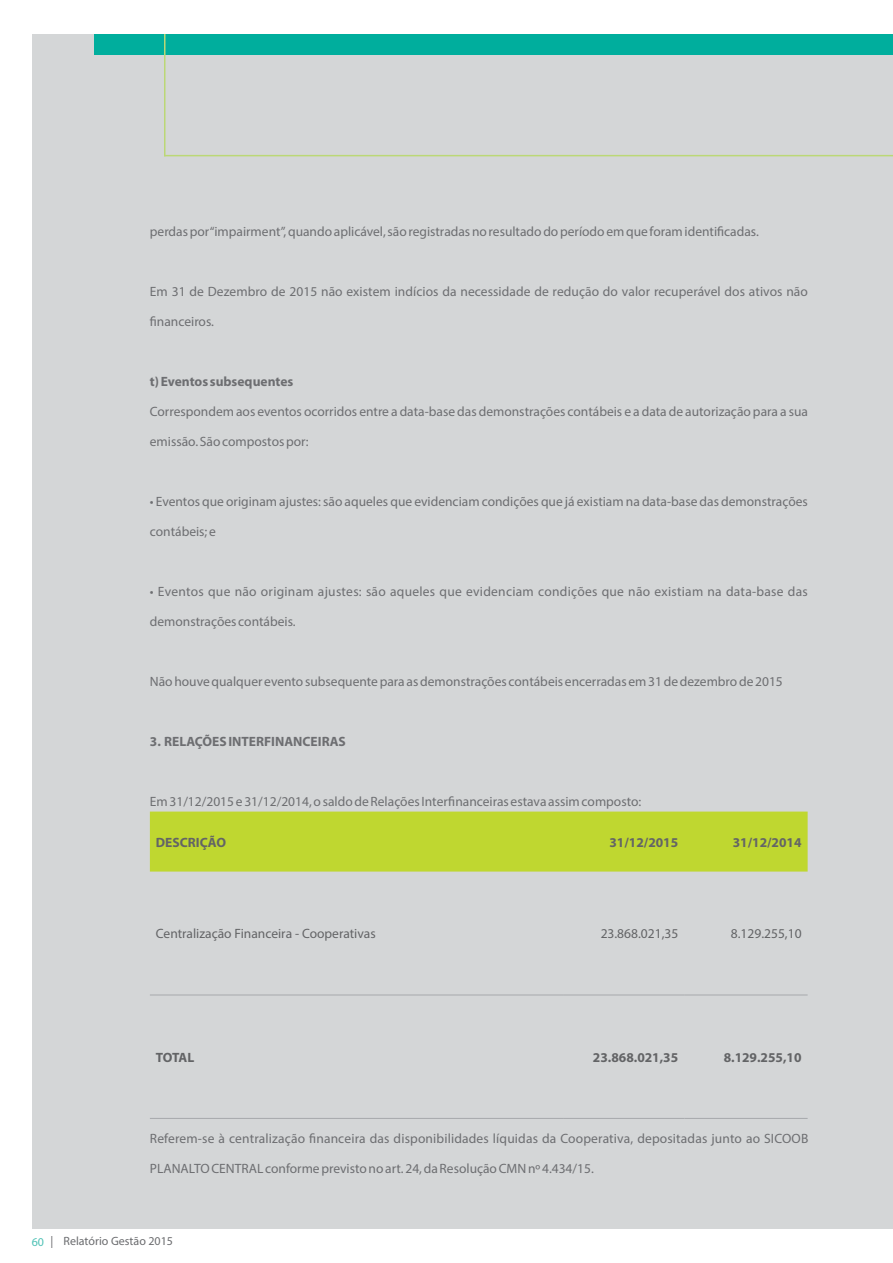
<style>
.page{position:relative;width:893px;height:1263px;background:#fff}
.page>*{position:absolute;margin:0;border:0;box-sizing:border-box;transform-origin:0 0}
.t1{font:13.5px "Myriad Pro";color:#6d6e71}
.t2{font:13.5px "Myriad Pro";letter-spacing:.02em;color:#6d6e71}
.t3{font:13.5px "Myriad Pro";color:#636466}
.t4{font:700 13.5px "Myriad Pro";color:#636466}
.t5{font:700 13.5px "Myriad Pro";color:#6d6e71}
.t6{font:12px "Myriad Pro";color:#6b6c6f}
.t7{font:12px "Myriad Pro";color:#4ec1b5}
</style>
<div class="page">
<div style="left:33px;top:34px;width:860px;height:1195px;background:#d4d6d7"></div>
<div style="left:94px;top:34px;width:799px;height:20px;background:#00ae9d"></div>
<div style="left:150px;top:811px;width:658px;height:60px;background:#bfd730"></div>
<hr style="left:150px;top:1118px;width:413px;height:1px;background:#a7a9ac">
<hr style="left:563px;top:1118px;width:121px;height:1px;background:#a7a9ac">
<hr style="left:684px;top:1118px;width:124px;height:1px;background:#a7a9ac">
<hr style="left:150px;top:995px;width:413px;height:1px;background:#a7a9ac">
<hr style="left:563px;top:995px;width:121px;height:1px;background:#a7a9ac">
<hr style="left:684px;top:995px;width:124px;height:1px;background:#a7a9ac">
<hr style="left:164px;top:155px;width:729px;height:1px;background:#bbd876">
<hr style="left:164px;top:34px;width:1px;height:122px;background:#bbd876">
<p class="t1" style="left:150px;top:223px;width:610px">perdas por “impairment”, quando aplicável, são registradas no resultado do período em que foram identificadas.</p>
<p class="t1" style="left:150px;top:283px;width:659px">Em 31 de Dezembro de 2015 não existem indícios da necessidade de redução do valor recuperável dos ativos não</p>
<p class="t1" style="left:150px;top:313px;width:66px">financeiros.</p>
<p class="t5" style="left:150px;top:372px;width:145px">t) Eventos subsequentes</p>
<p class="t1" style="left:150px;top:403px;width:660px">Correspondem aos eventos ocorridos entre a data-base das demonstrações contábeis e a data de autorização para a sua</p>
<p class="t1" style="left:150px;top:433px;width:160px">emissão. São compostos por:</p>
<p class="t1" style="left:150px;top:493px;width:659px">• Eventos que originam ajustes: são aqueles que evidenciam condições que já existiam na data-base das demonstrações</p>
<p class="t1" style="left:150px;top:523px;width:68px">contábeis; e</p>
<p class="t2" style="left:150px;top:583px;width:660px">• Eventos que não originam ajustes: são aqueles que evidenciam condições que não existiam na data-base das</p>
<p class="t1" style="left:150px;top:613px;width:147px">demonstrações contábeis.</p>
<p class="t1" style="left:150px;top:673px;width:634px">Não houve qualquer evento subsequente para as demonstrações contábeis encerradas em 31 de dezembro de 2015</p>
<p class="t5" style="left:150px;top:732px;width:198px">3. RELAÇÕES INTERFINANCEIRAS</p>
<p class="t1" style="left:150px;top:793px;width:493px">Em 31/12/2015 e 31/12/2014, o saldo de Relações Interfinanceiras estava assim composto:</p>
<p class="t4" style="left:156px;top:833px;width:72px">DESCRIÇÃO</p>
<p class="t4" style="left:609px;top:833px;width:70px">31/12/2015</p>
<p class="t4" style="left:733px;top:833px;width:70px">31/12/2014</p>
<p class="t3" style="left:156px;top:925px;width:221px">Centralização Financeira - Cooperativas</p>
<p class="t3" style="left:601px;top:925px;width:79px">23.868.021,35</p>
<p class="t3" style="left:731px;top:925px;width:72px">8.129.255,10</p>
<p class="t4" style="left:156px;top:1048px;width:40px">TOTAL</p>
<p class="t4" style="left:593px;top:1048px;width:87px">23.868.021,35</p>
<p class="t4" style="left:724px;top:1048px;width:79px">8.129.255,10</p>
<p class="t1" style="left:150px;top:1130px;width:660px">Referem-se à centralização financeira das disponibilidades líquidas da Cooperativa, depositadas junto ao SICOOB</p>
<p class="t1" style="left:150px;top:1160px;width:445px">PLANALTO CENTRAL conforme previsto no art. 24, da Resolução CMN nº 4.434/15.</p>
<p class="t7" style="left:32px;top:1235px;width:14px">60</p>
<p class="t6" style="left:50px;top:1233px;width:124px">| Relatório Gestão 2015</p>
</div>
